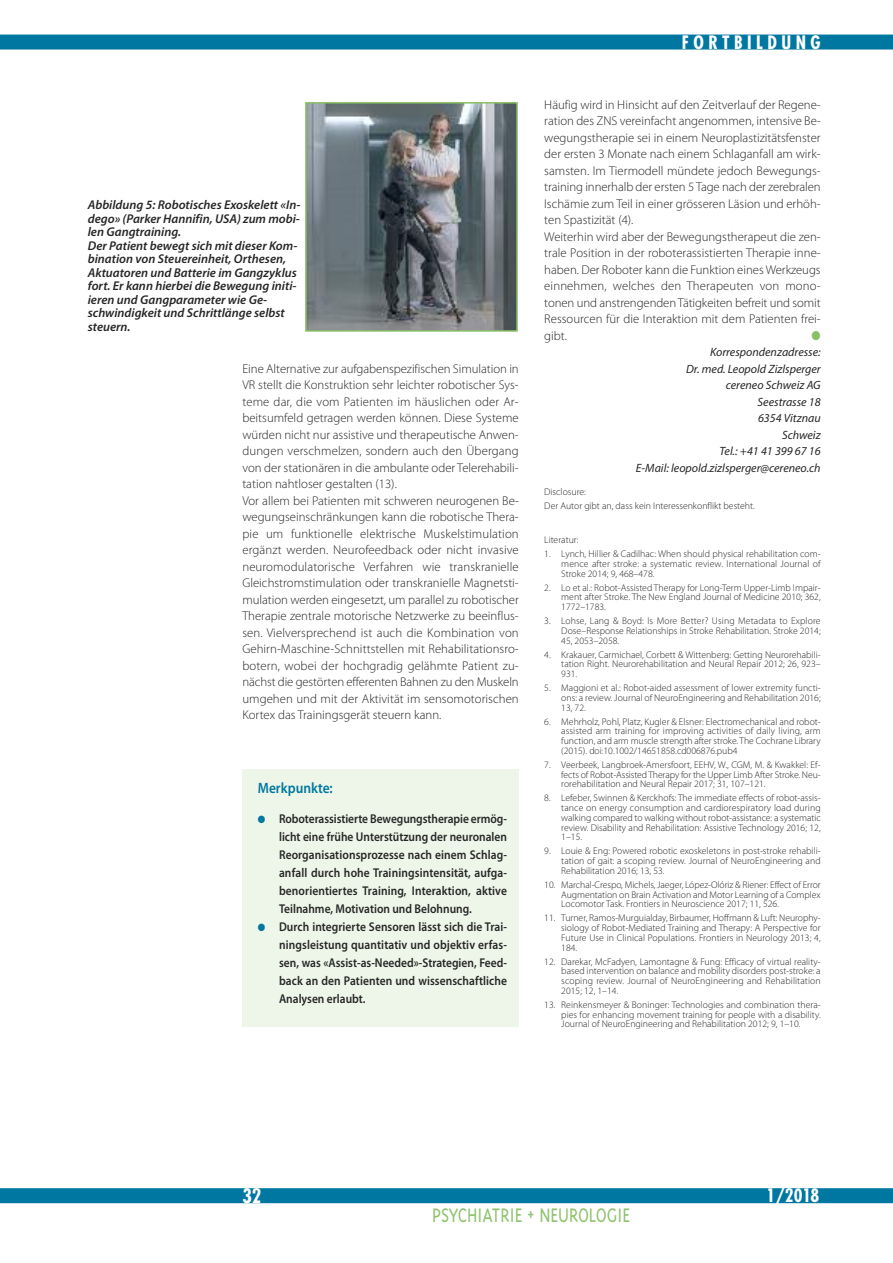
<style>
.page{position:relative;width:893px;height:1263px;background:#fff}
.page>*{position:absolute;margin:0;border:0;box-sizing:border-box;transform-origin:0 0}
.t1{font:300 22.5px "Triplex";color:#8fc36e;scale:.88 1}
.t2{font:700 condensed 19.5px "Futura";color:#fff}
.t3{font:700 condensed 18px "Futura";letter-spacing:.25em;color:#fff}
.t4{font:600 15px "Myriad Pro";color:#0077a1;scale:.9 1}
.t5{font:300 12.75px/16.5px "Myriad Pro";color:#272627}
.t6{font:600 12.75px/18px "Myriad Pro";color:#272627;text-align:justify;scale:.9 1}
.t7{font:italic 600 12.75px/13.5px "Myriad Pro";color:#272627}
.t8{font:12.75px "Zapf Dingbats";color:#89bf67;scale:.9 1}
.t9{font:italic 12px/16.5px "Myriad Pro";color:#272627;text-align:right}
.t10{font:300 9.75px/9.8px "Myriad Pro";color:#272627;text-align:justify}
.s1{color:#0077a1}
</style>
<div class="page">
<div style="left:0;top:1188px;width:893px;height:15px;background:#0077a1"></div>
<div style="left:0;top:35px;width:893px;height:15px;background:#0077a1"></div>
<div style="left:242px;top:769px;width:277px;height:258px;background:#edf6e8"></div>
<img style="left:308px;top:105px;width:207px;height:224px">
<div style="left:305px;top:102px;width:213px;height:230px;border:2px solid #89bf67"></div>
<p class="t7" style="left:88px;top:199px;width:214px">Abbildung 5: Robotisches Exoskelett «In&shy;dego» (Parker Hannifin, USA) zum mobi&shy;len Gangtraining.<br>Der Patient bewegt sich mit dieser Kom&shy;bination von Steuereinheit, Orthesen, Aktuatoren und Batterie im Gangzyklus fort. Er kann hierbei die Bewegung initi&shy;ieren und Gangparameter wie Ge&shy;schwindigkeit und Schrittlänge selbst steuern.</p>
<p class="t5" style="left:242px;top:361px;width:278px">Eine Alternative zur aufgabenspezifischen Simulation in VR stellt die Konstruktion sehr leichter robotischer Sys&shy;teme dar, die vom Patienten im häuslichen oder Ar&shy;beitsumfeld getragen werden können. Diese Systeme würden nicht nur assistive und therapeutische Anwen&shy;dungen verschmelzen, sondern auch den Übergang von der stationären in die ambulante oder Telerehabili&shy;tation nahtloser gestalten (13).<br>Vor allem bei Patienten mit schweren neurogenen Be&shy;wegungseinschränkungen kann die robotische Thera&shy;pie um funktionelle elektrische Muskelstimulation ergänzt werden. Neurofeedback oder nicht invasive neuromodulatorische Verfahren wie transkranielle Gleichstromstimulation oder transkranielle Magnetsti&shy;mulation werden eingesetzt, um parallel zu robotischer Therapie zentrale motorische Netzwerke zu beeinflus&shy;sen. Vielversprechend ist auch die Kombination von Gehirn-Maschine-Schnittstellen mit Rehabilitationsro&shy;botern, wobei der hochgradig gelähmte Patient zu&shy;nächst die gestörten efferenten Bahnen zu den Muskeln umgehen und mit der Aktivität im sensomotorischen Kortex das Trainingsgerät steuern kann.</p>
<h3 class="t4" style="left:258px;top:782px;width:85px">Merkpunkte:</h3>
<p class="t6" style="left:279px;top:810px;width:255px;text-indent:-21px"><span class="s1">●</span> Roboterassistierte Bewegungstherapie ermög&shy;licht eine frühe Unterstützung der neuronalen Reorganisationsprozesse nach einem Schlag&shy;anfall durch hohe Trainingsintensität, aufga&shy;benorientiertes Training, Interaktion, aktive Teilnahme, Motivation und Belohnung.</p>
<h3 class="t6" style="left:279px;top:918px;width:255px;text-indent:-21px"><span class="s1">●</span> Durch integrierte Sensoren lässt sich die Trai&shy;ningsleistung quantitativ und objektiv erfas&shy;sen, was «Assist-as-Needed»-Strategien, Feed&shy;back an den Patienten und wissenschaftliche Analysen erlaubt.</h3>
<h3 class="t3" style="left:682px;top:34px;width:140px">FORTBILDUNG</h3>
<p class="t5" style="left:544px;top:97px;width:278px">Häufig wird in Hinsicht auf den Zeitverlauf der Regene&shy;ration des ZNS vereinfacht angenommen, intensive Be&shy;wegungstherapie sei in einem Neuroplastizitätsfenster der ersten 3 Monate nach einem Schlaganfall am wirk&shy;samsten. Im Tiermodell mündete jedoch Bewegungs&shy;training innerhalb der ersten 5 Tage nach der zerebralen Ischämie zum Teil in einer grösseren Läsion und erhöh&shy;ten Spastizität (4).<br>Weiterhin wird aber der Bewegungstherapeut die zen&shy;trale Position in der roboterassistierten Therapie inne&shy;haben. Der Roboter kann die Funktion eines Werkzeugs einnehmen, welches den Therapeuten von mono&shy;tonen und anstrengenden Tätigkeiten befreit und somit Ressourcen für die Interaktion mit dem Patienten frei&shy;gibt.</p>
<h3 class="t8" style="left:812px;top:328px;width:12px">●</h3>
<p class="t9" style="left:636px;top:345px;width:186px">Korrespondenzadresse:<br>Dr. med. Leopold Zizlsperger<br>cereneo Schweiz AG<br>Seestrasse 18<br>6354 Vitznau<br>Schweiz<br>Tel.: +41 41 399 67 16<br>E-Mail: leopold.zizlsperger@cereneo.ch</p>
<p class="t10" style="left:544px;top:486px;width:212px;line-height:14px">Disclosure:<br>Der Autor gibt an, dass kein Interessenkonflikt besteht.</p>
<p class="t10" style="left:544px;top:536px;width:36px">Literatur:</p>
<p class="t10" style="left:561px;top:550px;width:261px;text-indent:-17px">1. Lynch, Hillier &amp; Cadilhac: When should physical rehabilitation com&shy;mence after stroke: a systematic review. International Journal of Stroke 2014; 9, 468–478.</p>
<p class="t10" style="left:561px;top:583px;width:261px;text-indent:-17px">2. Lo et al.: Robot-Assisted Therapy for Long-Term Upper-Limb Impair&shy;ment after Stroke. The New England Journal of Medicine 2010; 362, 1772–1783.</p>
<p class="t10" style="left:561px;top:617px;width:261px;text-indent:-17px">3. Lohse, Lang &amp; Boyd: Is More Better? Using Metadata to Explore Dose–Response Relationships in Stroke Rehabilitation. Stroke 2014; 45, 2053–2058.</p>
<p class="t10" style="left:561px;top:650px;width:261px;text-indent:-17px">4. Krakauer, Carmichael, Corbett &amp; Wittenberg: Getting Neurorehabili&shy;tation Right. Neurorehabilitation and Neural Repair 2012; 26, 923– 931.</p>
<p class="t10" style="left:561px;top:684px;width:261px;text-indent:-17px">5. Maggioni et al.: Robot-aided assessment of lower extremity functi&shy;ons: a review. Journal of NeuroEngineering and Rehabilitation 2016; 13, 72.</p>
<p class="t10" style="left:561px;top:717px;width:261px;text-indent:-17px">6. Mehrholz, Pohl, Platz, Kugler &amp; Elsner: Electromechanical and robot&shy;assisted arm training for improving activities of daily living, arm function, and arm muscle strength after stroke. The Cochrane Library (2015). doi:10.1002/14651858.cd006876.pub4</p>
<p class="t10" style="left:561px;top:760px;width:261px;text-indent:-17px">7. Veerbeek, Langbroek-Amersfoort, EEHV, W., CGM, M. &amp; Kwakkel: Ef&shy;fects of Robot-AssistedTherapy for the Upper Limb After Stroke. Neu&shy;rorehabilitation and Neural Repair 2017; 31, 107–121.</p>
<p class="t10" style="left:561px;top:794px;width:261px;text-indent:-17px">8. Lefeber, Swinnen &amp; Kerckhofs: The immediate effects of robot-assis&shy;tance on energy consumption and cardiorespiratory load during walking compared to walking without robot-assistance: a systematic review. Disability and Rehabilitation: Assistive Technology 2016; 12, 1–15.</p>
<p class="t10" style="left:561px;top:847px;width:261px;text-indent:-17px">9. Louie &amp; Eng: Powered robotic exoskeletons in post-stroke rehabili&shy;tation of gait: a scoping review. Journal of NeuroEngineering and Rehabilitation 2016; 13, 53.</p>
<p class="t10" style="left:561px;top:880px;width:261px;text-indent:-17px">10. Marchal-Crespo, Michels, Jaeger, López-Olóriz &amp; Riener: Effect of Error Augmentation on Brain Activation and Motor Learning of a Complex Locomotor Task. Frontiers in Neuroscience 2017; 11, 526.</p>
<p class="t10" style="left:561px;top:914px;width:261px;text-indent:-17px">11. Turner, Ramos-Murguialday, Birbaumer, Hoffmann &amp; Luft: Neurophy&shy;siology of Robot-Mediated Training and Therapy: A Perspective for Future Use in Clinical Populations. Frontiers in Neurology 2013; 4, 184.</p>
<p class="t10" style="left:561px;top:957px;width:261px;text-indent:-17px">12. Darekar, McFadyen, Lamontagne &amp; Fung: Efficacy of virtual reality&shy;based intervention on balance and mobility disorders post-stroke: a scoping review. Journal of NeuroEngineering and Rehabilitation 2015; 12, 1–14.</p>
<p class="t10" style="left:561px;top:1000px;width:261px;text-indent:-17px">13. Reinkensmeyer &amp; Boninger: Technologies and combination thera&shy;pies for enhancing movement training for people with a disability.<br>Journal of NeuroEngineering and Rehabilitation 2012; 9, 1–10.</p>
<h2 class="t2" style="left:242px;top:1187px;width:21px">32</h2>
<h3 class="t3" style="left:766px;top:1188px;width:55px">1/2018</h3>
<h1 class="t1" style="left:432px;top:1201px;width:226px">PSYCHIATRIE + NEUROLOGIE</h1>
</div>
